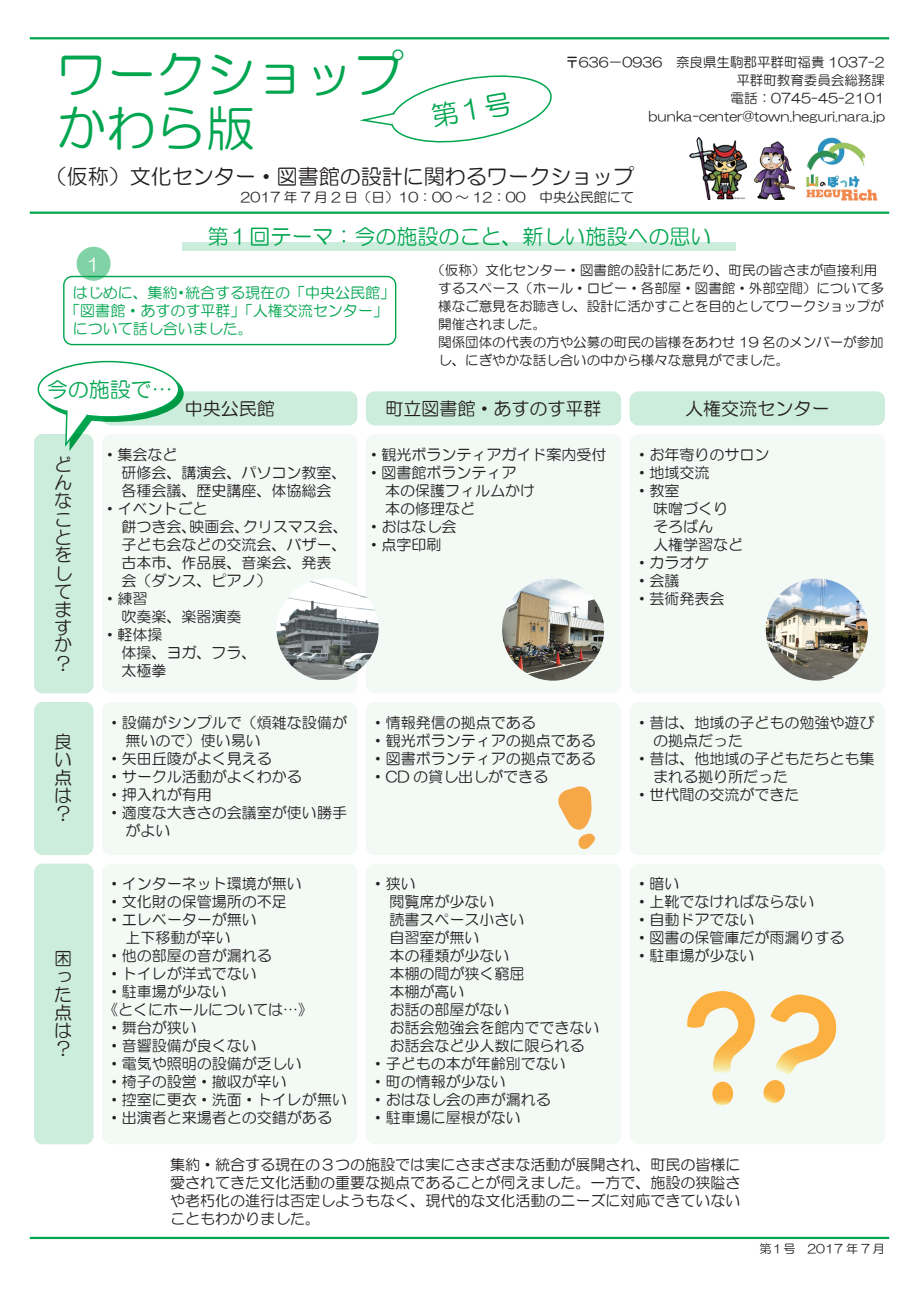
<style>
.page{position:relative;width:919px;height:1289px;background:#fff}
.page>*{position:absolute;margin:0;border:0;box-sizing:border-box;transform-origin:0 0}
.t1{font:49.5px/54px "HG Maru Gothic MPRO";color:#00a54f}
.t2{font:21px "HG Maru Gothic MPRO";color:#00a54f}
.t3{font:21px "HG Maru Gothic MPRO";color:#231f20}
.t4{font:18px/18px "HG Maru Gothic MPRO";color:#231f20;text-align:justify}
.t5{font:18px "HG Maru Gothic MPRO";color:#fff}
.t6{font:15px/18px "HG Maru Gothic MPRO";color:#231f20}
.t7{font:15px "HG Maru Gothic MPRO";color:#00a54f}
.t8{font:13.5px/18px "HG Maru Gothic MPRO";color:#231f20;text-align:right}
.t9{font:12px "HG Maru Gothic MPRO";color:#231f20}
</style>
<div class="page">
<div style="left:102px;top:391px;width:255px;height:34px;background:#cdeddc;border-radius:9px"></div>
<div style="left:34px;top:434px;width:60px;height:259px;background:#cdeddc;border-radius:9px"></div>
<div style="left:34px;top:702px;width:60px;height:153px;background:#cdeddc;border-radius:9px"></div>
<div style="left:102px;top:434px;width:255px;height:259px;background:#f3faf6;border-radius:9px"></div>
<div style="left:102px;top:702px;width:255px;height:153px;background:#f3faf6;border-radius:9px"></div>
<div style="left:102px;top:863px;width:255px;height:281px;background:#f3faf6;border-radius:9px"></div>
<div style="left:366px;top:863px;width:255px;height:281px;background:#f3faf6;border-radius:9px"></div>
<div style="left:629px;top:863px;width:255px;height:281px;background:#f3faf6;border-radius:9px"></div>
<div style="left:34px;top:863px;width:60px;height:281px;background:#cdeddc;border-radius:9px"></div>
<div style="left:366px;top:702px;width:255px;height:153px;background:#f3faf6;border-radius:9px"></div>
<div style="left:629px;top:702px;width:255px;height:153px;background:#f3faf6;border-radius:9px"></div>
<div style="left:366px;top:434px;width:255px;height:259px;background:#f3faf6;border-radius:9px"></div>
<div style="left:629px;top:434px;width:255px;height:259px;background:#f3faf6;border-radius:9px"></div>
<div style="left:366px;top:391px;width:255px;height:34px;background:#cdeddc;border-radius:9px"></div>
<div style="left:183px;top:242px;width:553px;height:9px;background:#cdeddc"></div>
<div style="left:629px;top:391px;width:255px;height:34px;background:#cdeddc;border-radius:9px"></div>
<div style="left:63px;top:276px;width:333px;height:69px;border:1px solid #00a54f;border-radius:9px"></div>
<img style="left:689px;top:137px;width:57px;height:62px">
<img style="left:754px;top:141px;width:40px;height:58px">
<img style="left:806px;top:137px;width:72px;height:64px">
<hr style="left:30px;top:211px;width:859px;height:3px;background:#00a54f">
<hr style="left:30px;top:1236px;width:859px;height:2px;background:#00a54f">
<hr style="left:30px;top:37px;width:859px;height:2px;background:#00a54f">
<div style="left:43px;top:366px;width:140px;height:55px;background:#094;border-radius:50%"></div>
<div style="left:38px;top:361px;width:141px;height:56px;background:#fff;border-radius:50%"></div>
<div style="left:38px;top:361px;width:141px;height:56px;border:2px solid #00a54f;border-radius:50%"></div>
<svg style="left:64px;top:409px;width:30px;height:42px"></svg>
<svg style="left:77px;top:247px;width:34px;height:34px"></svg>
<img style="left:765px;top:578px;width:102px;height:102px;border-radius:51px">
<img style="left:502px;top:578px;width:102px;height:102px;border-radius:51px">
<img style="left:276px;top:579px;width:102px;height:101px">
<svg style="left:558px;top:786px;width:37px;height:63px"></svg>
<svg style="left:770px;top:994px;width:66px;height:80px"></svg>
<svg style="left:763px;top:1080px;width:22px;height:24px"></svg>
<svg style="left:687px;top:991px;width:67px;height:82px"></svg>
<svg style="left:712px;top:1081px;width:21px;height:24px"></svg>
<svg style="left:360px;top:75px;width:192px;height:68px"></svg>
<h1 class="t1" style="left:57px;top:47px;width:348px">ワークショップかわら版</h1>
<p class="t8" style="left:565px;top:53px;width:321px">〒636－0936　奈良県生駒郡平群町福貴 1037-2平群町教育委員会総務課<br>電話：0745-45-2101 bunka-center@town.heguri.nara.jp</p>
<h2 class="t3" style="left:46px;top:166px;width:590px">（仮称）文化センター・図書館の設計に関わるワークショップ</h2>
<p class="t8" style="left:240px;top:188px;width:395px">2017 年 7 月 2 日（日）10：00 ～ 12：00　中央公民館にて</p>
<h2 class="t2" style="left:207px;top:225px;width:505px">第１回テーマ：今の施設のこと、新しい施設への思い</h2>
<p class="t5" style="left:85px;top:255px;width:19px">１</p>
<p class="t7" style="left:73px;top:285px;width:324px">はじめに、集約・統合する現在の「中央公民館」</p>
<p class="t7" style="left:65px;top:303px;width:324px">「図書館・あすのす平群」「人権交流センター」</p>
<p class="t7" style="left:73px;top:321px;width:181px">について話し合いました。</p>
<p class="t8" style="left:438px;top:261px;width:447px;text-align:left;text-indent:-7px">（仮称）文化センター・図書館の設計にあたり、町民の皆さまが直接利用するスペース（ホール・ロビー・各部屋・図書館・外部空間）について多様なご意見をお聴きし、設計に活かすことを目的としてワークショップが開催されました。<br>関係団体の代表の方や公募の町民の皆様をあわせ 19 名のメンバーが参加し、にぎやかな話し合いの中から様々な意見がでました。</p>
<h2 class="t2" style="left:47px;top:378px;width:127px">今の施設で…</h2>
<p class="t4" style="left:185px;top:400px;width:91px">中央公民館</p>
<p class="t4" style="left:385px;top:400px;width:217px">町立図書館・あすのす平群</p>
<p class="t4" style="left:685px;top:400px;width:146px">人権交流センター</p>
<p class="t4" style="left:54px;top:456px;width:19px">どんなことをしてますか？</p>
<p class="t4" style="left:54px;top:732px;width:19px">良い点は？</p>
<p class="t4" style="left:54px;top:949px;width:19px">困った点は？</p>
<p class="t6" style="left:103px;top:445px;width:76px">・集会など</p>
<p class="t6" style="left:121px;top:463px;width:226px">研修会、講演会、パソコン教室、</p>
<p class="t6" style="left:121px;top:481px;width:211px">各種会議、歴史講座、体協総会</p>
<p class="t6" style="left:103px;top:499px;width:106px">・イベントごと</p>
<p class="t6" style="left:121px;top:517px;width:228px">餅つき会、映画会、クリスマス会、</p>
<p class="t6" style="left:121px;top:535px;width:226px">子ども会などの交流会、バザー、</p>
<p class="t6" style="left:121px;top:553px;width:211px">古本市、作品展、音楽会、発表</p>
<p class="t6" style="left:121px;top:571px;width:151px">会（ダンス、ピアノ）</p>
<p class="t6" style="left:103px;top:589px;width:46px">・練習</p>
<p class="t6" style="left:121px;top:607px;width:121px">吹奏楽、楽器演奏</p>
<p class="t6" style="left:103px;top:625px;width:61px">・軽体操</p>
<p class="t6" style="left:121px;top:643px;width:136px">体操、ヨガ、フラ、</p>
<p class="t6" style="left:121px;top:661px;width:46px">太極拳</p>
<p class="t6" style="left:107px;top:713px;width:241px">・設備がシンプルで（煩雑な設備が</p>
<p class="t6" style="left:126px;top:731px;width:136px">無いので）使い易い</p>
<p class="t6" style="left:107px;top:749px;width:166px">・矢田丘陵がよく見える</p>
<p class="t6" style="left:107px;top:767px;width:196px">・サークル活動がよくわかる</p>
<p class="t6" style="left:107px;top:785px;width:106px">・押入れが有用</p>
<p class="t6" style="left:107px;top:803px;width:241px">・適度な大きさの会議室が使い勝手</p>
<p class="t6" style="left:126px;top:821px;width:46px">がよい</p>
<p class="t6" style="left:107px;top:874px;width:211px">・インターネット環境が無い　</p>
<p class="t6" style="left:107px;top:892px;width:181px">・文化財の保管場所の不足</p>
<p class="t6" style="left:107px;top:910px;width:151px">・エレベーターが無い</p>
<p class="t6" style="left:126px;top:928px;width:106px">上下移動が辛い</p>
<p class="t6" style="left:107px;top:946px;width:166px">・他の部屋の音が漏れる</p>
<p class="t6" style="left:107px;top:964px;width:151px">・トイレが洋式でない</p>
<p class="t6" style="left:107px;top:982px;width:121px">・駐車場が少ない</p>
<p class="t6" style="left:103px;top:1000px;width:211px">《とくにホールについては…》</p>
<p class="t6" style="left:107px;top:1018px;width:91px">・舞台が狭い</p>
<p class="t6" style="left:107px;top:1036px;width:151px">・音響設備が良くない</p>
<p class="t6" style="left:107px;top:1054px;width:196px">・電気や照明の設備が乏しい</p>
<p class="t6" style="left:107px;top:1072px;width:181px">・椅子の設営・撤収が辛い</p>
<p class="t6" style="left:107px;top:1090px;width:241px">・控室に更衣・洗面・トイレが無い</p>
<p class="t6" style="left:107px;top:1108px;width:226px">・出演者と来場者との交錯がある</p>
<p class="t6" style="left:366px;top:445px;width:241px">・観光ボランティアガイド案内受付</p>
<p class="t6" style="left:366px;top:463px;width:151px">・図書館ボランティア</p>
<p class="t6" style="left:385px;top:481px;width:151px">本の保護フィルムかけ</p>
<p class="t6" style="left:385px;top:499px;width:91px">本の修理など</p>
<p class="t6" style="left:366px;top:517px;width:91px">・おはなし会</p>
<p class="t6" style="left:366px;top:535px;width:76px">・点字印刷</p>
<p class="t6" style="left:370px;top:713px;width:226px">・情報発信の拠点である<br>・観光ボランティアの拠点である・図書ボランティアの拠点である・CD の貸し出しができる</p>
<p class="t6" style="left:370px;top:874px;width:46px">・狭い</p>
<p class="t6" style="left:389px;top:892px;width:106px">閲覧席が少ない</p>
<p class="t6" style="left:389px;top:910px;width:136px">読書スペース小さい</p>
<p class="t6" style="left:389px;top:928px;width:91px">自習室が無い</p>
<p class="t6" style="left:389px;top:946px;width:121px">本の種類が少ない</p>
<p class="t6" style="left:389px;top:964px;width:136px">本棚の間が狭く窮屈</p>
<p class="t6" style="left:389px;top:982px;width:76px">本棚が高い</p>
<p class="t6" style="left:389px;top:1000px;width:121px">お話の部屋がない</p>
<p class="t6" style="left:389px;top:1018px;width:211px">お話会勉強会を館内でできない</p>
<p class="t6" style="left:389px;top:1036px;width:196px">お話会など少人数に限られる</p>
<p class="t6" style="left:370px;top:1054px;width:196px">・子どもの本が年齢別でない</p>
<p class="t6" style="left:370px;top:1072px;width:136px">・町の情報が少ない</p>
<p class="t6" style="left:370px;top:1090px;width:181px">・おはなし会の声が漏れる</p>
<p class="t6" style="left:370px;top:1108px;width:151px">・駐車場に屋根がない</p>
<p class="t6" style="left:634px;top:445px;width:136px">・お年寄りのサロン</p>
<p class="t6" style="left:634px;top:463px;width:76px">・地域交流</p>
<p class="t6" style="left:634px;top:481px;width:46px">・教室</p>
<p class="t6" style="left:653px;top:499px;width:76px">味噌づくり</p>
<p class="t6" style="left:653px;top:517px;width:61px">そろばん</p>
<p class="t6" style="left:653px;top:535px;width:91px">人権学習など</p>
<p class="t6" style="left:634px;top:553px;width:76px">・カラオケ</p>
<p class="t6" style="left:634px;top:571px;width:46px">・会議</p>
<p class="t6" style="left:634px;top:589px;width:91px">・芸術発表会</p>
<p class="t6" style="left:634px;top:713px;width:241px">・昔は、地域の子どもの勉強や遊び</p>
<p class="t6" style="left:653px;top:731px;width:91px">の拠点だった</p>
<p class="t6" style="left:634px;top:749px;width:241px">・昔は、他地域の子どもたちとも集</p>
<p class="t6" style="left:653px;top:767px;width:136px">まれる拠り所だった</p>
<p class="t6" style="left:634px;top:785px;width:166px">・世代間の交流ができた</p>
<p class="t6" style="left:634px;top:874px;width:211px">・暗い<br>・上靴でなければならない<br>・自動ドアでない<br>・図書の保管庫だが雨漏りする・駐車場が少ない</p>
<p class="t6" style="left:170px;top:1155px;width:571px;text-align:justify">集約・統合する現在の３つの施設では実にさまざまな活動が展開され、町民の皆様に愛されてきた文化活動の重要な拠点であることが伺えました。一方で、施設の狭隘さや老朽化の進行は否定しようもなく、現代的な文化活動のニーズに対応できていないこともわかりました。</p>
<p class="t9" style="left:759px;top:1242px;width:127px">第１号　2017 年 7 月</p>
</div>
